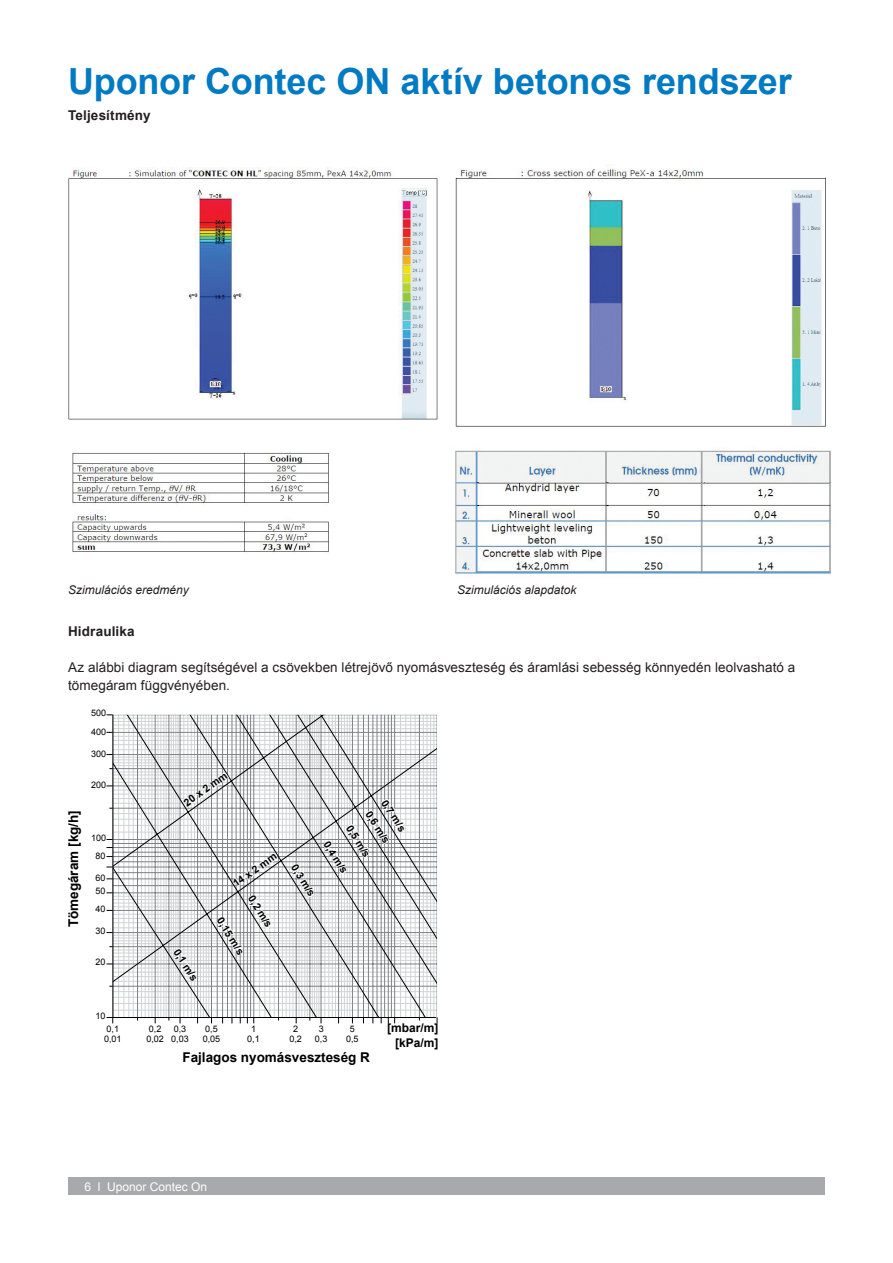
<style>
.page{position:relative;width:893px;height:1263px;background:#fff}
.page>*{position:absolute;margin:0;border:0;box-sizing:border-box;transform-origin:0 0}
.o2_H1{font:700 36px "Arial";letter-spacing:-.005em;color:#007ac2}
.o1_Tx{font:13.5px/18px "Arial";letter-spacing:.005em;color:#231f20}
.t1{font:700 13.5px "Arial";color:#000}
.o1_Tx-2{font:700 13.5px "Arial";letter-spacing:.01em;color:#231f20}
.t2{font:italic 12px "Arial";color:#231f20}
.t3{font:12px "Arial";color:#fff}
.t4{font:700 12px/14.4px "Arial";color:#000;text-align:right}
.t5{font:700 10.5px "Arial";color:#000}
.t6{font:9px/9.8px "Arial";color:#000;text-align:center}
</style>
<div class="page">
<div style="left:68px;top:1178px;width:757px;height:17px;background:#a8a9ad"></div>
<img style="left:68px;top:167px;width:370px;height:385px">
<img style="left:455px;top:165px;width:377px;height:410px">
<svg style="left:113px;top:715px;width:324px;height:302px"></svg>
<svg style="left:182px;top:772px;width:48px;height:37px"></svg>
<svg style="left:232px;top:852px;width:47px;height:36px"></svg>
<svg style="left:172px;top:947px;width:26px;height:35px"></svg>
<svg style="left:216px;top:894px;width:56px;height:62px"></svg>
<svg style="left:290px;top:863px;width:25px;height:35px"></svg>
<svg style="left:322px;top:798px;width:84px;height:77px"></svg>
<hr style="left:112px;top:1017px;width:324px;height:1px;background:#000">
<hr style="left:112px;top:715px;width:1px;height:302px;background:#000">
<p class="o2_H1" style="left:68px;top:58px;width:725px">Uponor Contec ON aktív betonos rendszer</p>
<p class="o1_Tx-2" style="left:68px;top:107px;width:84px">Teljesítmény</p>
<p class="t2" style="left:68px;top:582px;width:122px">Szimulációs eredmény</p>
<p class="t2" style="left:457px;top:582px;width:121px">Szimulációs alapdatok</p>
<p class="o1_Tx-2" style="left:68px;top:622px;width:68px">Hidraulika</p>
<p class="o1_Tx" style="left:68px;top:658px;width:729px">Az alábbi diagram segítségével a csövekben létrejövő nyomásveszteség és áramlási sebesség könnyedén leolvasható a tömegáram függvényében.</p>
<p class="t6" style="left:91px;top:708px;width:17px">500</p>
<p class="t6" style="left:91px;top:727px;width:17px">400</p>
<p class="t1" style="left:65px;top:927px;width:119px;rotate:-90deg">Tömegáram [kg/h]</p>
<p class="t6" style="left:91px;top:749px;width:17px">300</p>
<p class="t6" style="left:91px;top:780px;width:17px">200</p>
<p class="t6" style="left:91px;top:833px;width:17px">100</p>
<p class="t6" style="left:96px;top:851px;width:12px">80</p>
<p class="t6" style="left:96px;top:873px;width:12px">60</p>
<p class="t6" style="left:96px;top:886px;width:12px">50</p>
<p class="t6" style="left:96px;top:904px;width:12px">40</p>
<p class="t6" style="left:96px;top:926px;width:12px">30</p>
<p class="t6" style="left:96px;top:957px;width:12px">20</p>
<p class="t5" style="left:181px;top:798px;width:52px;rotate:-36deg">20 x 2 mm</p>
<p class="t5" style="left:182px;top:946px;width:37px;rotate:57deg">0,1 m/s</p>
<p class="t5" style="left:230px;top:878px;width:52px;rotate:-35deg">14 x 2 mm</p>
<p class="t5" style="left:257px;top:892px;width:37px;rotate:58deg">0,2 m/s</p>
<p class="t5" style="left:225px;top:915px;width:43px;rotate:58deg">0,15 m/s</p>
<p class="t5" style="left:300px;top:861px;width:37px;rotate:58deg">0,3 m/s</p>
<p class="t5" style="left:390px;top:797px;width:37px;rotate:57deg">0,7 m/s</p>
<p class="t5" style="left:374px;top:808px;width:37px;rotate:57deg">0,6 m/s</p>
<p class="t5" style="left:355px;top:822px;width:37px;rotate:58deg">0,5 m/s</p>
<p class="t5" style="left:332px;top:838px;width:37px;rotate:58deg">0,4 m/s</p>
<p class="t6" style="left:96px;top:1011px;width:12px">10</p>
<p class="t6" style="left:107px;top:1024px;width:14px">0,1</p>
<p class="t6" style="left:149px;top:1024px;width:14px">0,2</p>
<p class="t6" style="left:174px;top:1024px;width:14px">0,3</p>
<p class="t6" style="left:205px;top:1024px;width:14px">0,5</p>
<p class="t6" style="left:251px;top:1024px;width:7px">1</p>
<p class="t6" style="left:293px;top:1024px;width:7px">2</p>
<p class="t6" style="left:104px;top:1034px;width:19px">0,01</p>
<p class="t6" style="left:146px;top:1034px;width:44px">0,02 0,03</p>
<p class="t6" style="left:203px;top:1034px;width:19px">0,05</p>
<p class="t6" style="left:247px;top:1034px;width:14px">0,1</p>
<p class="t6" style="left:289px;top:1034px;width:14px">0,2</p>
<p class="t6" style="left:315px;top:1024px;width:14px">3<br>0,3</p>
<p class="t6" style="left:346px;top:1024px;width:14px">5<br>0,5</p>
<p class="t1" style="left:182px;top:1049px;width:189px">Fajlagos nyomásveszteség R</p>
<p class="t4" style="left:387px;top:1021px;width:53px">[mbar/m] [kPa/m]</p>
<p class="t3" style="left:85px;top:1179px;width:124px">6 l Uponor Contec On</p>
</div>
